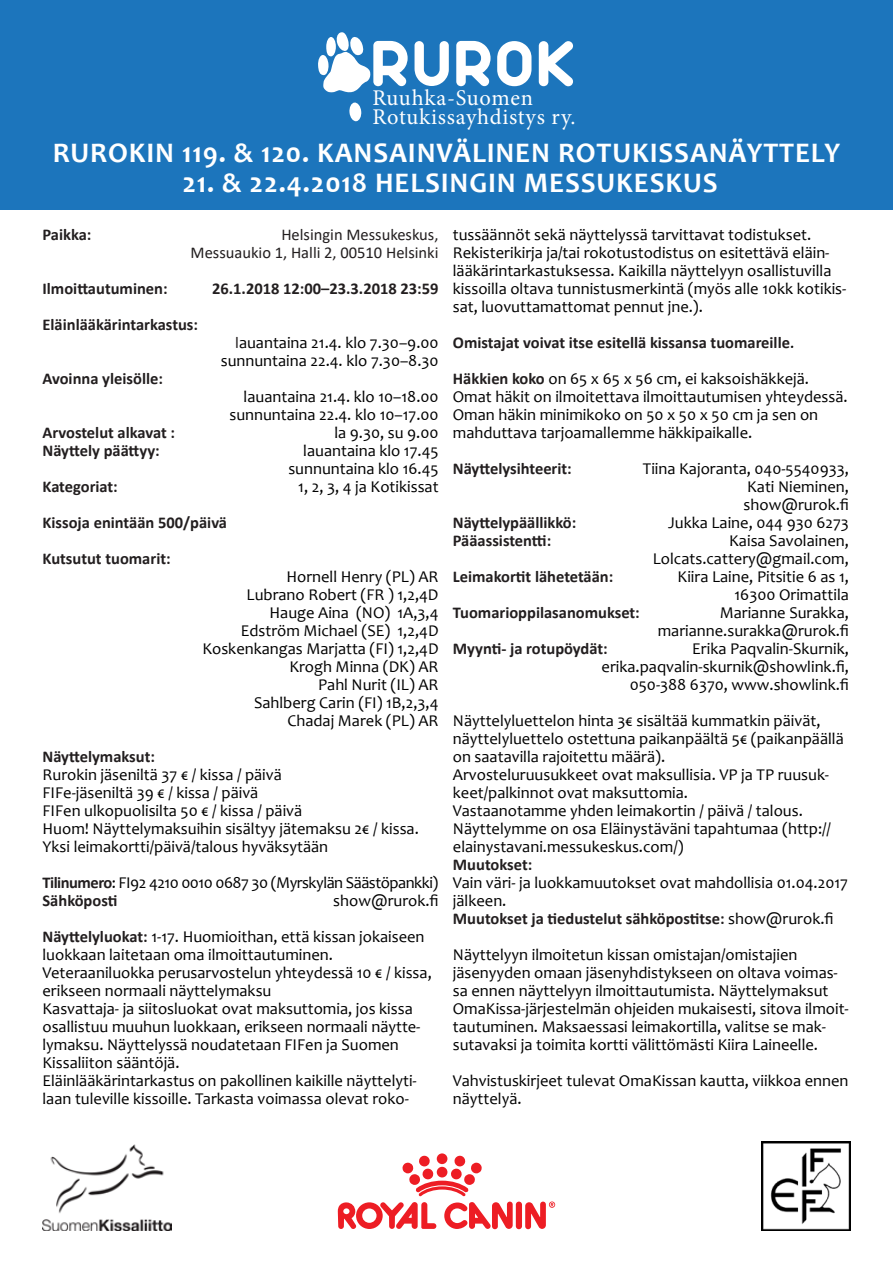
<style>
.page{position:relative;width:893px;height:1263px;background:#fff}
.page>*{position:absolute;margin:0;border:0;box-sizing:border-box;transform-origin:0 0}
.t1{font:70.65px "Arista 2.0";letter-spacing:.04em;color:#fff}
.t2{font:700 28.5px "Candara";letter-spacing:.03em;color:#fff}
.t3{font:22.5px/18.9px "Minion Pro";letter-spacing:.035em;color:#fff}
.t4{font:16.5px/18px "Candara";color:#000}
.t5{font:700 16.5px/36px "Calibri";color:#221e1f}
.t6{font:16.5px/18px "Calibri";color:#221e1f;text-align:right}
.t7{font:16.5px "Candara";letter-spacing:-.03em;color:#000}
.s1{font-family:"Calibri";color:#221e1f}
.s2{font-family:"Calibri";font-weight:700;color:#221e1f}
.s3{font-family:"Candara";font-weight:400;color:#000}
</style>
<div class="page">
<div style="left:516px;top:1201px;width:6px;height:28px;background:#ed1d24;border-radius:3px"></div>
<svg style="left:525px;top:1201px;width:30px;height:28px"></svg>
<svg style="left:437px;top:1153px;width:10px;height:11px"></svg>
<svg style="left:338px;top:1156px;width:175px;height:73px"></svg>
<div style="left:0;top:0;width:893px;height:210px;background:#1c75bc"></div>
<div style="left:318px;top:55px;width:11px;height:20px;background:#fff;border-radius:50%"></div>
<svg style="left:349px;top:102px;width:13px;height:20px"></svg>
<svg style="left:323px;top:32px;width:48px;height:61px"></svg>
<img style="left:43px;top:1144px;width:129px;height:86px">
<img style="left:761px;top:1141px;width:89px;height:89px">
<h1 class="t1" style="left:371px;top:21px;width:206px">RUROK</h1>
<h3 class="t3" style="left:372px;top:89px;width:205px">Ruuhka-Suomen<br>Rotukissayhdistys ry.</h3>
<h2 class="t2" style="left:53px;top:135px;width:789px">RUROKIN 119. &amp; 120. KANSAINVÄLINEN ROTUKISSANÄYTTELY</h2>
<h2 class="t2" style="left:182px;top:165px;width:537px">21. &amp; 22.4.2018 HELSINGIN MESSUKESKUS</h2>
<p class="t5" style="left:43px;top:216px;width:51px">Paikka:</p>
<p class="t6" style="left:191px;top:225px;width:249px">Helsingin Messukeskus,<br>Messuaukio 1, Halli 2, 00510 Helsinki</p>
<p class="t5" style="left:43px;top:270px;width:127px">Ilmoittautuminen:</p>
<p class="t5" style="left:212px;top:270px;width:228px">26.1.2018 12:00–23.3.2018 23:59</p>
<p class="t5" style="left:43px;top:306px;width:157px">Eläinlääkärintarkastus:</p>
<p class="t4" style="left:221px;top:333px;width:219px;text-align:right"><span class="s1">l</span>auantaina 21.4. klo 7.30–9.00 sunnuntaina 22.4. klo 7.30–8.30</p>
<p class="t5" style="left:43px;top:360px;width:122px">Avoinna yleisölle:</p>
<p class="t4" style="left:229px;top:387px;width:211px;text-align:right">lauantaina 21.4. klo 10–18.00 sunnuntaina 22.4. klo 10–17.00</p>
<p class="t5" style="left:43px;top:414px;width:134px">Arvostelut alkavat :</p>
<p class="t4" style="left:334px;top:423px;width:106px">la 9.30, su 9.00</p>
<p class="t5" style="left:43px;top:432px;width:119px">Näyttely päättyy:</p>
<p class="t4" style="left:288px;top:441px;width:152px;text-align:right">lauantaina klo 17.45 sunnuntaina klo 16.45</p>
<p class="t5" style="left:43px;top:468px;width:77px">Kategoriat:</p>
<p class="t4" style="left:298px;top:477px;width:142px">1, 2, 3, 4 ja Kotikissat</p>
<p class="t5" style="left:43px;top:504px;width:186px">Kissoja enintään 500/päivä<br>Kutsutut tuomarit:</p>
<p class="t4" style="left:202px;top:568px;width:238px;text-align:right">Hornell Henry (PL) AR<br>Lubrano Robert (FR ) 1,2,4D<br>Hauge Aina (NO) 1A,3,4<br>Edström Michael (SE) 1,2,4D<br>Koskenkangas Marjatta (FI) 1,2,4D<br>Krogh Minna (DK) AR<br>Pahl Nurit (IL) AR<br>Sahlberg Carin (FI) 1B,2,3,4<br>Chadaj Marek (PL) AR</p>
<p class="t5" style="left:43px;top:738px;width:114px">Näyttelymaksut:</p>
<p class="t4" style="left:43px;top:766px;width:378px">Rurokin jäseniltä 37 € / kissa / päivä<br>FIFe-jäseniltä 39 € / kissa / päivä<br>FIFen ulkopuolisilta 50 € / kissa / päivä<br>Huom! Näyttelymaksuihin sisältyy jätemaksu 2€ / kissa.<br>Yksi leimakortti/päivä/talous hyväksytään</p>
<p class="t7" style="left:43px;top:872px;width:397px"><span class="s2">Tilinumero</span>: FI92 4210 0010 0687 30 (Myrskylän Säästöpankki)</p>
<p class="t5" style="left:43px;top:882px;width:76px">Sähköposti</p>
<p class="t4" style="left:453px;top:225px;width:395px">tussäännöt sekä näyttelyssä tarvittavat todistukset.<br>Rekisterikirja ja/tai rokotustodistus on esitettävä eläin&shy;lääkärintarkastuksessa. Kaikilla näyttelyyn osallistuvilla kissoilla oltava tunnistusmerkintä (myös alle 10kk kotikis&shy;sat, luovuttamattomat pennut jne.).</p>
<p class="t5" style="left:453px;top:324px;width:343px">Omistajat voivat itse esitellä kissansa tuomareille<span class="s3">.</span></p>
<p class="t4" style="left:453px;top:369px;width:396px"><span class="s2">Häkkien koko</span> on 65 x 65 x 56 cm, ei kaksoishäkkejä.<br>Omat häkit on ilmoitettava ilmoittautumisen yhteydessä.<br>Oman häkin minimikoko on 50 x 50 x 50 cm ja sen on mahduttava tarjoamallemme häkkipaikalle.</p>
<p class="t5" style="left:453px;top:450px;width:120px">Näyttelysihteerit:</p>
<p class="t4" style="left:744px;top:459px;width:107px;text-align:justify;text-indent:-101px">Tiina Kajoranta, 040-5540933, Kati Nieminen, show@rurok.fi</p>
<p class="t5" style="left:453px;top:504px;width:125px">Näyttelypäällikkö:</p>
<p class="t4" style="left:668px;top:513px;width:182px">Jukka Laine, 044 930 6273</p>
<p class="t5" style="left:453px;top:522px;width:100px">Pääassistentti:</p>
<p class="t4" style="left:653px;top:531px;width:198px;text-align:right">Kaisa Savolainen,<br>Lolcats.cattery@gmail.com,</p>
<p class="t5" style="left:453px;top:558px;width:162px">Leimakortit lähetetään:</p>
<p class="t4" style="left:678px;top:567px;width:173px;text-align:right">Kiira Laine, Pitsitie 6 as 1,<br>16300 Orimattila</p>
<p class="t5" style="left:453px;top:594px;width:188px">Tuomarioppilasanomukset:</p>
<p class="t4" style="left:658px;top:603px;width:193px;text-align:right">Marianne Surakka, marianne.surakka@rurok.fi</p>
<p class="t5" style="left:453px;top:630px;width:156px">Myynti- ja rotupöydät:</p>
<p class="t4" style="left:601px;top:639px;width:249px;text-align:right">Erika Paqvalin-Skurnik, erika.paqvalin-skurnik@showlink.fi,<br>050-388 6370, www.showlink.fi</p>
<p class="t4" style="left:453px;top:711px;width:392px">Näyttelyluettelon hinta 3€ sisältää kummatkin päivät, näyttelyluettelo ostettuna paikanpäältä 5€ (paikanpäällä on saatavilla rajoitettu määrä).<br>Arvosteluruusukkeet ovat maksullisia. VP ja TP ruusuk&shy;keet/palkinnot ovat maksuttomia.<br>Vastaanotamme yhden leimakortin / päivä / talous.<br>Näyttelymme on osa Eläinystäväni tapahtumaa (http:// elainystavani.messukeskus.com/)</p>
<p class="t5" style="left:453px;top:846px;width:81px">Muutokset:</p>
<p class="t4" style="left:453px;top:873px;width:397px">Vain väri- ja luokkamuutokset ovat mahdollisia 01.04.2017 jälkeen.</p>
<p class="t5" style="left:453px;top:900px;width:382px">Muutokset ja tiedustelut sähköpostitse: <span class="s3">show@rurok.fi</span></p>
<p class="t4" style="left:453px;top:945px;width:397px">Näyttelyyn ilmoitetun kissan omistajan/omistajien jäsenyyden omaan jäsenyhdistykseen on oltava voimas&shy;sa ennen näyttelyyn ilmoittautumista. Näyttelymaksut OmaKissa-järjestelmän ohjeiden mukaisesti, sitova ilmoit&shy;tautuminen. Maksaessasi leimakortilla, valitse se mak&shy;sutavaksi ja toimita kortti välittömästi Kiira Laineelle.</p>
<p class="t4" style="left:453px;top:1071px;width:397px">Vahvistuskirjeet tulevat OmaKissan kautta, viikkoa ennen näyttelyä.</p>
<p class="t4" style="left:43px;top:883px;width:398px;line-height:36px;text-indent:291px">show@rurok.fi<br><span class="s2">Näyttelyluokat:</span> 1-17. Huomioithan, että kissan jokaiseen</p>
<p class="t4" style="left:43px;top:946px;width:391px">luokkaan laitetaan oma ilmoittautuminen.<br>Veteraaniluokka perusarvostelun yhteydessä 10 € / kissa, erikseen normaali näyttelymaksu<br>Kasvattaja- ja siitosluokat ovat maksuttomia, jos kissa osallistuu muuhun luokkaan, erikseen normaali näytte&shy;lymaksu. Näyttelyssä noudatetaan FIFen ja Suomen Kissaliiton sääntöjä.<br>Eläinlääkärintarkastus on pakollinen kaikille näyttelyti&shy;laan tuleville kissoille. Tarkasta voimassa olevat roko-</p>
</div>
